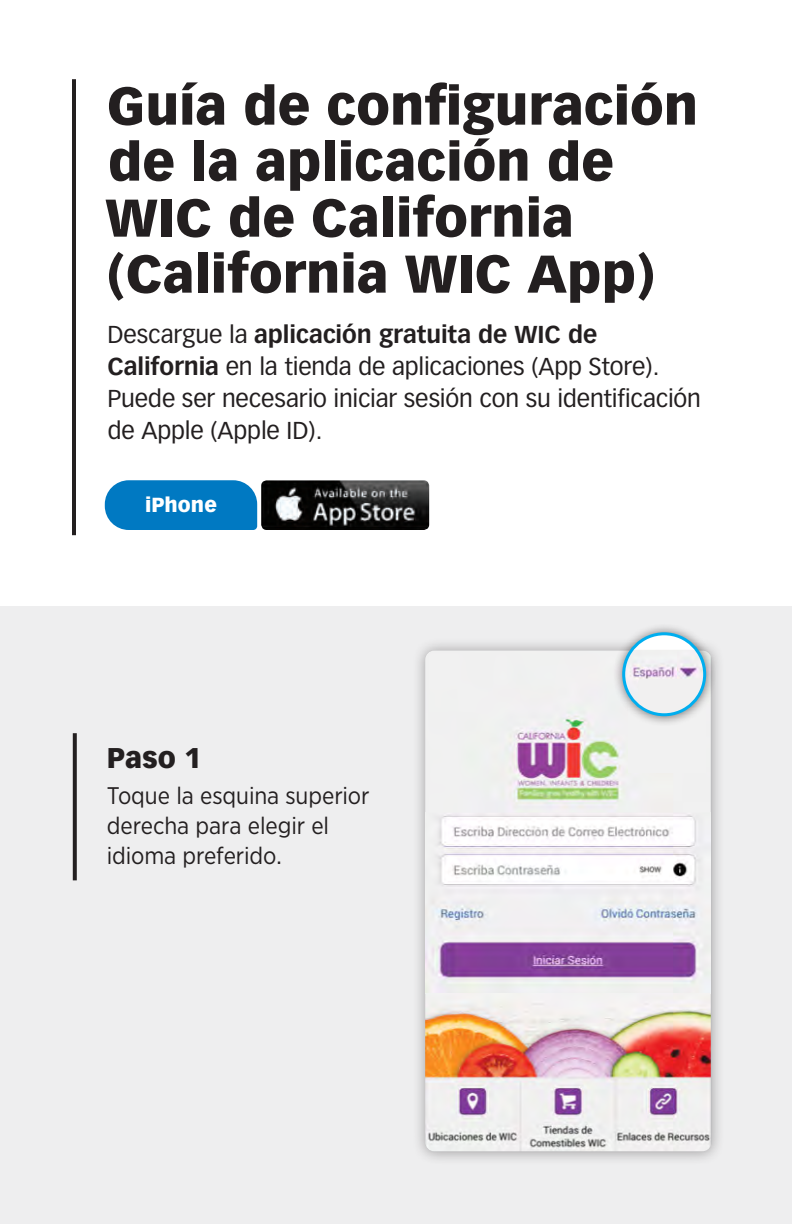
<style>
.page{position:relative;width:792px;height:1224px;background:#fff}
.page>*{position:absolute;margin:0;border:0;box-sizing:border-box;transform-origin:0 0}
.t1{font:900 52px/56px "Vectora LH";color:#231f20}
.t2{font:900 28px "Vectora LH";color:#231f20}
.t3{font:24px/32px "Vectora LH";letter-spacing:-.005em;color:#231f20}
.t4{font:24px/30px "Gotham Narrow";letter-spacing:-.005em;color:#231f20}
.t5{font:900 20px "Vectora LH";letter-spacing:.005em;color:#fff}
.s1{font-weight:700}
</style>
<div class="page">
<div style="left:0;top:606px;width:792px;height:618px;background:#eeeeef"></div>
<svg style="left:105px;top:480px;width:152px;height:50px;background:#0d80c5"></svg>
<img style="left:261px;top:480px;width:168px;height:50px">
<svg style="left:73px;top:733px;width:4px;height:147px"></svg>
<hr style="left:72px;top:79px;width:4px;height:456px;background:#231f20">
<div style="left:412px;top:637px;width:313px;height:528px;background:#231f20;opacity:.4"></div>
<img style="left:425px;top:651px;width:286px;height:500px">
<div style="left:628px;top:684px;width:78px;height:89px;background:#f1f1f1"></div>
<div style="left:612px;top:623px;width:104px;height:103px;background:#231f20;opacity:.6"></div>
<div style="left:624px;top:634px;width:81px;height:81px;background:#fff;border-radius:50%"></div>
<img style="left:624px;top:650px;width:81px;height:65px">
<img style="left:638px;top:679px;width:66px;height:36px">
<div style="left:622px;top:632px;width:84px;height:84px;border:3px solid #00aeef;border-radius:50%"></div>
<h1 class="t1" style="left:105px;top:78px;width:595px">Guía de configuración de la aplicación de<br>WIC de California (California WIC App)</h1>
<p class="t3" style="left:107px;top:318px;width:595px">Descargue la <span class="s1">aplicación gratuita de WIC de California</span> en la tienda de aplicaciones (App Store).<br>Puede ser necesario iniciar sesión con su identificación de Apple (Apple ID).</p>
<p class="t5" style="left:145px;top:492px;width:73px">iPhone</p>
<h2 class="t2" style="left:107px;top:740px;width:96px">Paso 1</h2>
<p class="t4" style="left:107px;top:780px;width:264px">Toque la esquina superior derecha para elegir el idioma preferido.</p>
</div>
